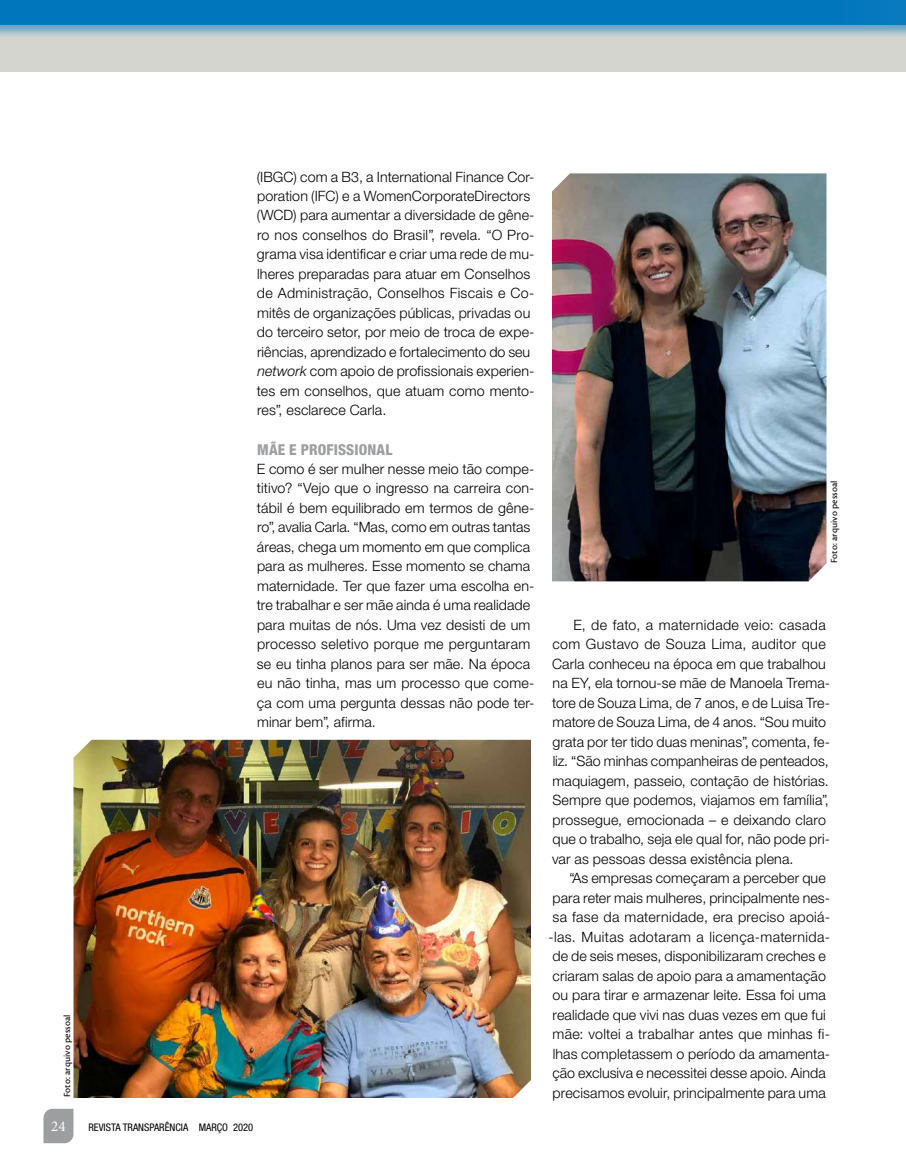
<style>
.page{position:relative;width:906px;height:1170px;background:#fff}
.page>*{position:absolute;margin:0;border:0;box-sizing:border-box;transform-origin:0 0}
.t1{font:800 condensed 15px "Helvetica Neue";letter-spacing:.01em;color:#9c9e9f}
.t2{font:15px "Minion Pro";color:#fff}
.t3{font:300 14.25px/19.5px "Helvetica Neue";letter-spacing:.01em;color:#000}
.t4{font:condensed 10.5px "Helvetica Neue";color:#000}
.t5{font:9.75px "Cronos Pro Capt";letter-spacing:.01em;color:#000}
.s1{font-style:italic}
</style>
<div class="page">
<div style="left:0;top:25px;width:906px;height:47px;background:#d5d5d0"></div>
<div style="left:0;top:0;width:906px;height:39px;background:#0076bd;opacity:.55"></div>
<div style="left:0;top:0;width:906px;height:25px;background:#0076bd"></div>
<img style="left:74px;top:740px;width:457px;height:358px">
<img style="left:552px;top:173px;width:274px;height:408px">
<svg style="left:44px;top:1109px;width:30px;height:34px"></svg>
<p class="t5" style="left:62px;top:1097px;width:85px;rotate:-90deg">Foto: arquivo pessoal</p>
<p class="t3" style="left:257px;top:166px;width:279px">(IBGC) com a B3, a International Finance Cor&shy;poration (IFC) e a WomenCorporateDirectors (WCD) para aumentar a diversidade de gêne&shy;ro nos conselhos do Brasil”, revela. “O Pro&shy;grama visa identificar e criar uma rede de mu&shy;lheres preparadas para atuar em Conselhos de Administração, Conselhos Fiscais e Co&shy;mitês de organizações públicas, privadas ou do terceiro setor, por meio de troca de expe&shy;riências, aprendizado e fortalecimento do seu <span class="s1">network</span> com apoio de profissionais experien&shy;tes em conselhos, que atuam como mento&shy;res”, esclarece Carla.</p>
<p class="t1" style="left:257px;top:440px;width:137px">MÃE E PROFISSIONAL</p>
<p class="t3" style="left:257px;top:459px;width:279px">E como é ser mulher nesse meio tão compe&shy;titivo? “Vejo que o ingresso na carreira con&shy;tábil é bem equilibrado em termos de gêne&shy;ro”, avalia Carla. “Mas, como em outras tantas áreas, chega um momento em que complica para as mulheres. Esse momento se chama maternidade. Ter que fazer uma escolha en&shy;tre trabalhar e ser mãe ainda é uma realidade para muitas de nós. Uma vez desisti de um processo seletivo porque me perguntaram se eu tinha planos para ser mãe. Na época eu não tinha, mas um processo que come&shy;ça com uma pergunta dessas não pode ter&shy;minar bem”, afirma.</p>
<p class="t2" style="left:51px;top:1117px;width:16px">24</p>
<p class="t4" style="left:88px;top:1121px;width:166px">REVISTA TRANSPARÊNCIA MARÇO 2020</p>
<p class="t5" style="left:829px;top:563px;width:85px;rotate:-90deg">Foto: arquivo pessoal</p>
<p class="t3" style="left:552px;top:615px;width:279px;text-indent:21px">E, de fato, a maternidade veio: casada com Gustavo de Souza Lima, auditor que Carla conheceu na época em que trabalhou na EY, ela tornou-se mãe de Manoela Trema&shy;tore de Souza Lima, de 7 anos, e de Luisa Tre&shy;matore de Souza Lima, de 4 anos. “Sou muito grata por ter tido duas meninas”, comenta, fe&shy;liz. “São minhas companheiras de penteados, maquiagem, passeio, contação de histórias.<br>Sempre que podemos, viajamos em família”, prossegue, emocionada – e deixando claro que o trabalho, seja ele qual for, não pode pri&shy;var as pessoas dessa existência plena.</p>
<p class="t3" style="left:548px;top:868px;width:283px;text-align:right">“As empresas começaram a perceber que para reter mais mulheres, principalmente nes&shy;sa fase da maternidade, era preciso apoiá--las. Muitas adotaram a licença-maternida&shy;de de seis meses, disponibilizaram creches e criaram salas de apoio para a amamentação ou para tirar e armazenar leite. Essa foi uma realidade que vivi nas duas vezes em que fui mãe: voltei a trabalhar antes que minhas fi&shy;lhas completassem o período da amamenta&shy;ção exclusiva e necessitei desse apoio. Ainda</p>
<p class="t3" style="left:553px;top:1083px;width:275px">precisamos evoluir, principalmente para uma</p>
</div>
